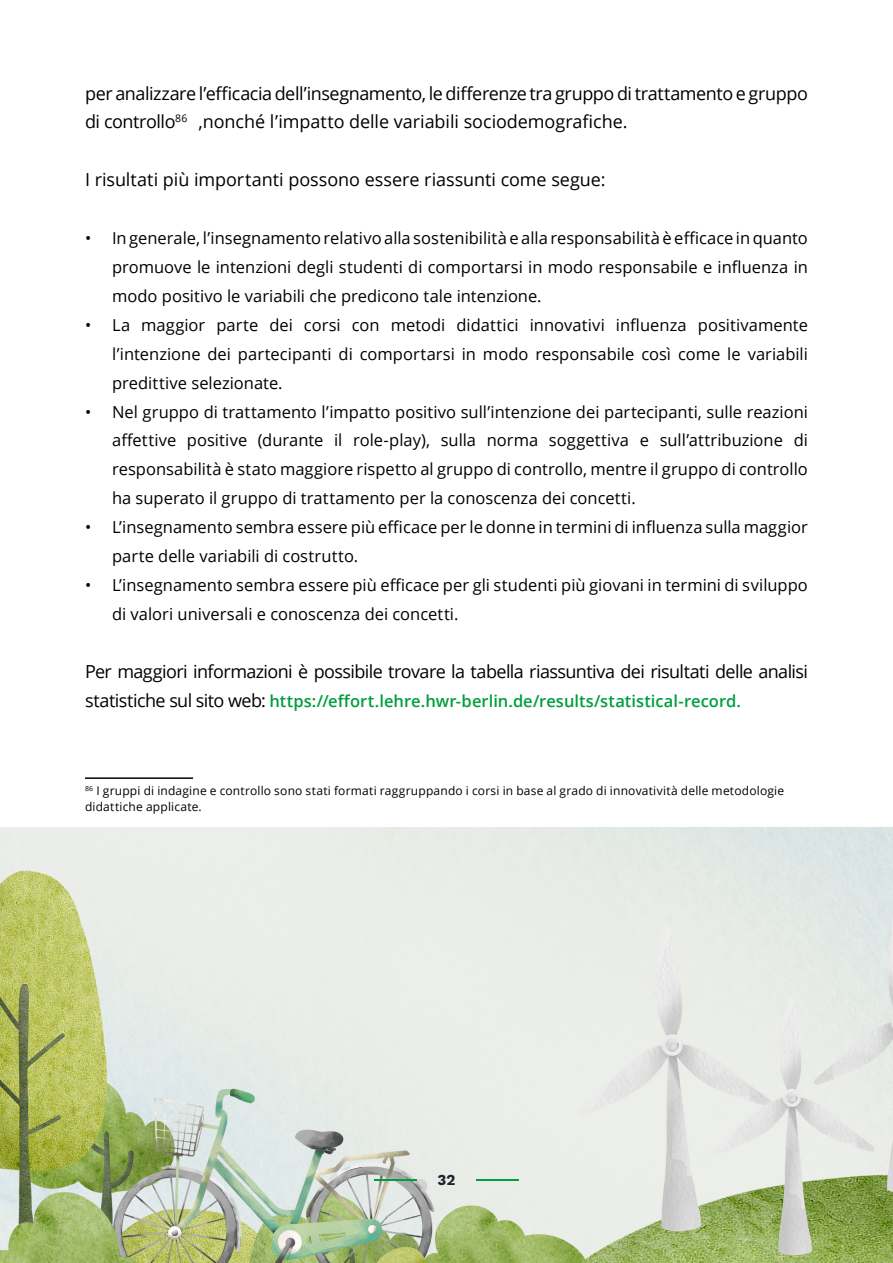
<style>
.page{position:relative;width:893px;height:1263px;background:#fff}
.page>*{position:absolute;margin:0;border:0;box-sizing:border-box;transform-origin:0 0}
.t1{font:18px/29px "Open Sans";letter-spacing:-.02em;color:#000}
.t2{font:18px "Open Sans";color:#000}
.t3{font:16.5px/29px "Open Sans";color:#000;text-align:justify}
.t4{font:600 16.5px "Open Sans";color:#009e3d}
.t5{font:700 15px "Work Sans";color:#21222f}
.t6{font:12px/16.5px "Open Sans";letter-spacing:.015em;color:#000}
.s1{font-weight:400;font-size:18px;color:#000}
</style>
<div class="page">
<hr style="left:85px;top:777px;width:108px;height:2px;background:#000">
<img style="left:0;top:827px;width:893px;height:436px">
<hr style="left:476px;top:1179px;width:43px;height:2px;background:#009e3d">
<hr style="left:374px;top:1179px;width:43px;height:2px;background:#009e3d">
<p class="t1" style="left:85px;top:78px;width:724px">per analizzare l’efficacia dell’insegnamento, le differenze tra gruppo di trattamento e gruppo di controllo<sup>869</sup> ,nonché l’impatto delle variabili sociodemografiche.</p>
<p class="t2" style="left:85px;top:167px;width:522px">I risultati più importanti possono essere riassunti come segue:</p>
<p class="t3" style="left:112px;top:223px;width:697px;text-indent:-27px">• In generale, l’insegnamento relativo alla sostenibilità e alla responsabilità è efficace in quanto promuove le intenzioni degli studenti di comportarsi in modo responsabile e influenza in modo positivo le variabili che predicono tale intenzione.</p>
<p class="t3" style="left:112px;top:310px;width:697px;text-indent:-27px">• La maggior parte dei corsi con metodi didattici innovativi influenza positivamente l’intenzione dei partecipanti di comportarsi in modo responsabile così come le variabili predittive selezionate.</p>
<p class="t3" style="left:112px;top:397px;width:697px;text-indent:-27px">• Nel gruppo di trattamento l’impatto positivo sull’intenzione dei partecipanti, sulle reazioni affettive positive (durante il role-play), sulla norma soggettiva e sull’attribuzione di responsabilità è stato maggiore rispetto al gruppo di controllo, mentre il gruppo di controllo ha superato il gruppo di trattamento per la conoscenza dei concetti.</p>
<p class="t3" style="left:112px;top:512px;width:697px;text-indent:-27px">• L’insegnamento sembra essere più efficace per le donne in termini di influenza sulla maggior parte delle variabili di costrutto.</p>
<p class="t3" style="left:112px;top:570px;width:697px;text-indent:-27px">• L’insegnamento sembra essere più efficace per gli studenti più giovani in termini di sviluppo di valori universali e conoscenza dei concetti.</p>
<p class="t1" style="left:85px;top:656px;width:724px">Per maggiori informazioni è possibile trovare la tabella riassuntiva dei risultati delle analisi</p>
<p class="t4" style="left:85px;top:689px;width:658px"><span class="s1">statistiche sul sito web:</span> https://effort.lehre.hwr-berlin.de/results/statistical-record.</p>
<p class="t6" style="left:85px;top:782px;width:701px"><sup>86</sup> I gruppi di indagine e controllo sono stati formati raggruppando i corsi in base al grado di innovatività delle metodologie didattiche applicate.</p>
<p class="t5" style="left:438px;top:1171px;width:19px">32</p>
</div>
